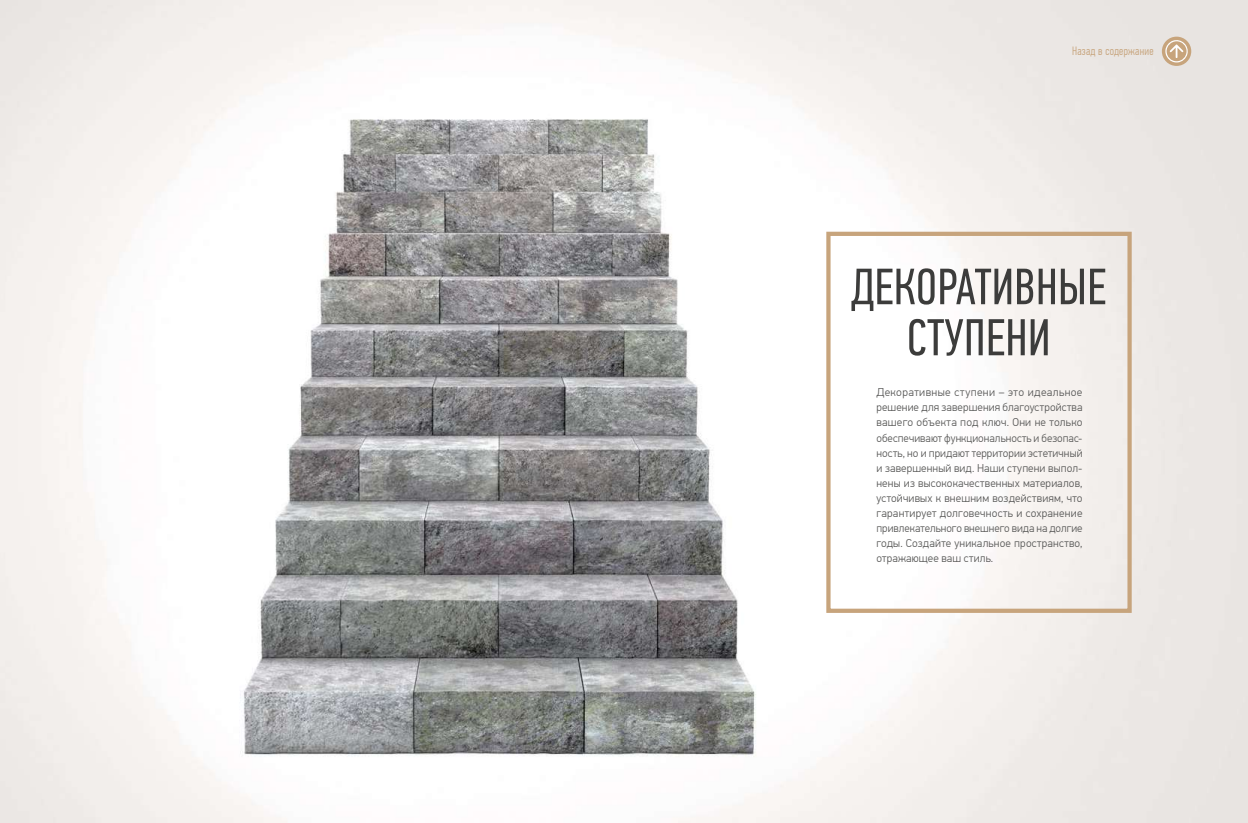
<style>
.page{position:relative;width:1248px;height:823px;background:#fff}
.page>*{position:absolute;margin:0;border:0;box-sizing:border-box;transform-origin:0 0}
.t1{font:51.8px "PF Din Text Comp Pro";letter-spacing:.01em;color:#3c3c3b}
.t2{font:51px "PF Din Text Comp Pro";letter-spacing:.01em;color:#3c3c3b}
.t3{font:300 12px "PF Din Text Comp Pro";letter-spacing:.02em;color:#c7a47c}
.t4{font:300 11.3px/15.1px "PF Din Text Pro";letter-spacing:.015em;color:#575756;text-align:justify}
</style>
<div class="page">
<img style="left:0;top:0;width:1247px;height:822px">
<div style="left:826px;top:231px;width:305px;height:381px;border:4px solid #c7a47c"></div>
<svg style="left:1161px;top:37px;width:30px;height:29px"></svg>
<svg style="left:1165px;top:38px;width:24px;height:24px"></svg>
<p class="t3" style="left:1072px;top:44px;width:83px">Назад в содержание</p>
<h2 class="t2" style="left:851px;top:257px;width:256px">ДЕКОРАТИВНЫЕ</h2>
<h1 class="t1" style="left:906px;top:308px;width:145px">СТУПЕНИ</h1>
<p class="t4" style="left:876px;top:385px;width:208px">Декоративные ступени – это идеальное решение для завершения благоустройства вашего объекта под ключ. Они не только обеспечивают функциональность и безопас&shy;ность, но и придают территории эстетичный и завершенный вид. Наши ступени выпол&shy;нены из высококачественных материалов, устойчивых к внешним воздействиям, что гарантирует долговечность и сохранение привлекательного внешнего вида на долгие годы. Создайте уникальное пространство, отражающее ваш стиль.</p>
</div>
